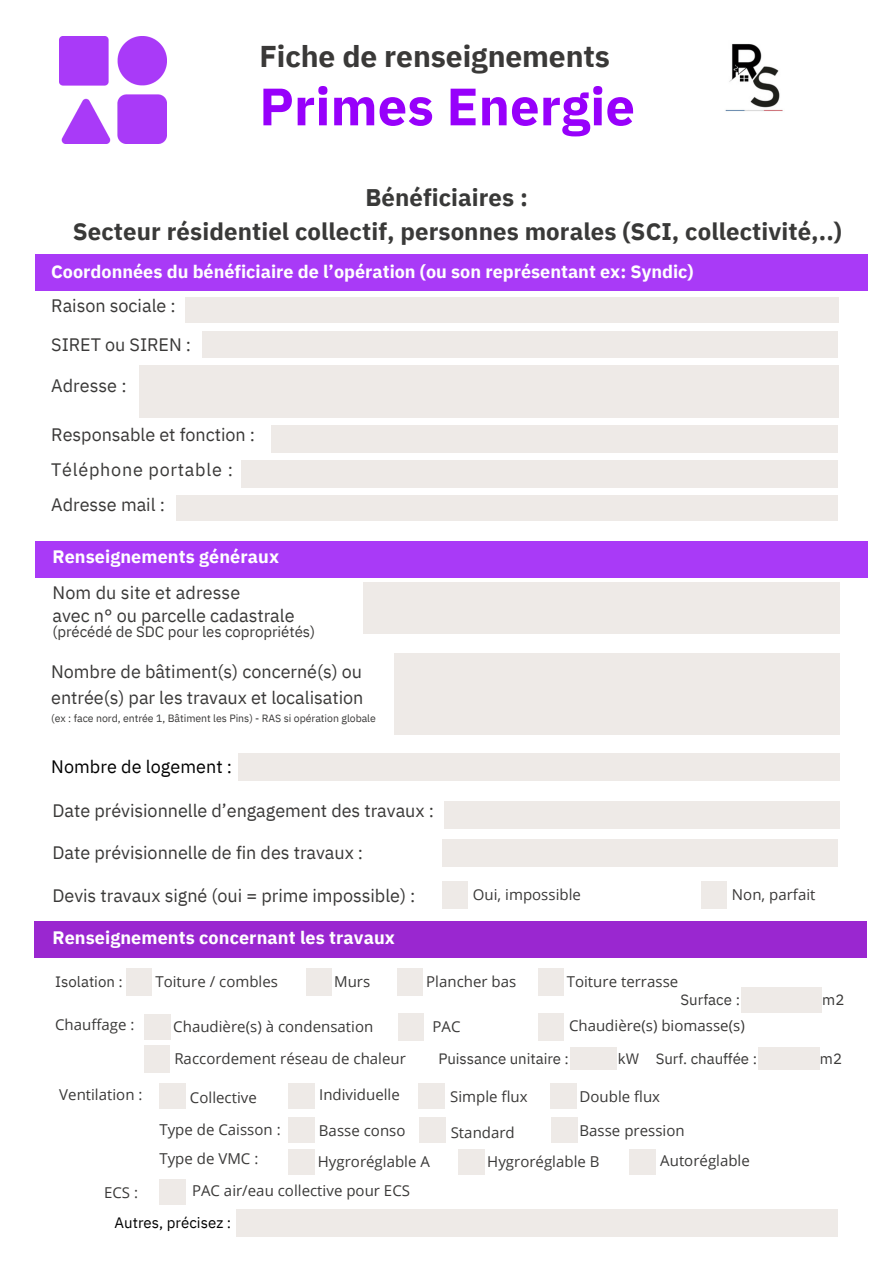
<style>
.page{position:relative;width:894px;height:1264px;background:#fff}
.page>*{position:absolute;margin:0;border:0;box-sizing:border-box;transform-origin:0 0}
.t1{font:700 52.5px "IBM Plex Sans";letter-spacing:.005em;color:#9700fb}
.t2{font:700 30px "IBM Plex Sans";letter-spacing:-.005em;color:#3a3938}
.t3{font:700 24px "IBM Plex Sans";letter-spacing:.005em;color:#393938}
.t4{font:18px/34.8px "IBM Plex Sans";letter-spacing:-.005em;color:#3a3938}
.t5{font:700 18px/36px "IBM Plex Sans";color:#fff}
.t6{font:18px "IBM Plex Sans";color:#000}
.t7{font:15px/29.2px "Open Sans";color:#3a3938}
.t8{font:15px "IBM Plex Sans";letter-spacing:-.005em;color:#3a3938}
.t9{font:15px "IBM Plex Sans";color:#000}
.t10{font:10.5px "IBM Plex Sans";letter-spacing:-.005em;color:#3a3938}
.s1{font-weight:400;color:#3a3938}
</style>
<div class="page">
<div style="left:362px;top:582px;width:477px;height:51px;background:#eeeae7"></div>
<img style="left:725px;top:44px;width:58px;height:67px">
<img style="left:59px;top:36px;width:107px;height:107px">
<div style="left:442px;top:881px;width:25px;height:27px;background:#eeeae7"></div>
<div style="left:238px;top:753px;width:602px;height:27px;background:#eeeae7"></div>
<div style="left:394px;top:653px;width:445px;height:81px;background:#eeeae7"></div>
<div style="left:444px;top:801px;width:396px;height:27px;background:#eeeae7"></div>
<div style="left:701px;top:881px;width:25px;height:27px;background:#eeeae7"></div>
<div style="left:36px;top:540px;width:831px;height:37px;background:#a93af7"></div>
<div style="left:36px;top:254px;width:831px;height:37px;background:#a93af7"></div>
<div style="left:442px;top:838px;width:395px;height:28px;background:#eeeae7"></div>
<div style="left:35px;top:921px;width:831px;height:37px;background:#9a27d0"></div>
<div style="left:271px;top:425px;width:566px;height:28px;background:#eeeae7"></div>
<div style="left:176px;top:496px;width:661px;height:25px;background:#eeeae7"></div>
<div style="left:242px;top:461px;width:595px;height:27px;background:#eeeae7"></div>
<div style="left:139px;top:365px;width:699px;height:53px;background:#eeeae7"></div>
<div style="left:202px;top:331px;width:635px;height:27px;background:#eeeae7"></div>
<div style="left:185px;top:297px;width:653px;height:26px;background:#eeeae7"></div>
<div style="left:159px;top:1082px;width:26px;height:26px;background:#eeeae7"></div>
<div style="left:145px;top:1014px;width:26px;height:26px;background:#eeeae7"></div>
<div style="left:126px;top:968px;width:26px;height:27px;background:#eeeae7"></div>
<div style="left:397px;top:968px;width:25px;height:27px;background:#eeeae7"></div>
<div style="left:306px;top:968px;width:25px;height:27px;background:#eeeae7"></div>
<div style="left:538px;top:968px;width:25px;height:27px;background:#eeeae7"></div>
<div style="left:398px;top:1013px;width:26px;height:28px;background:#eeeae7"></div>
<div style="left:538px;top:1012px;width:25px;height:28px;background:#eeeae7"></div>
<div style="left:145px;top:1045px;width:25px;height:27px;background:#eeeae7"></div>
<div style="left:288px;top:1082px;width:26px;height:26px;background:#eeeae7"></div>
<div style="left:418px;top:1082px;width:27px;height:26px;background:#eeeae7"></div>
<div style="left:550px;top:1082px;width:26px;height:26px;background:#eeeae7"></div>
<div style="left:288px;top:1117px;width:26px;height:26px;background:#eeeae7"></div>
<div style="left:419px;top:1117px;width:26px;height:26px;background:#eeeae7"></div>
<div style="left:551px;top:1117px;width:26px;height:26px;background:#eeeae7"></div>
<div style="left:288px;top:1148px;width:26px;height:26px;background:#eeeae7"></div>
<div style="left:458px;top:1148px;width:26px;height:26px;background:#eeeae7"></div>
<div style="left:629px;top:1148px;width:26px;height:26px;background:#eeeae7"></div>
<div style="left:159px;top:1178px;width:27px;height:26px;background:#eeeae7"></div>
<div style="left:236px;top:1208px;width:601px;height:28px;background:#eeeae7"></div>
<div style="left:741px;top:986px;width:80px;height:26px;background:#eeeae7"></div>
<div style="left:757px;top:1047px;width:62px;height:22px;background:#eeeae7"></div>
<div style="left:570px;top:1047px;width:47px;height:22px;background:#eeeae7"></div>
<h2 class="t2" style="left:259px;top:36px;width:352px">Fiche de renseignements</h2>
<h2 class="t1" style="left:259px;top:71px;width:377px">Primes Energie</h2>
<p class="t3" style="left:365px;top:182px;width:164px">Bénéficiaires :</p>
<h2 class="t3" style="left:73px;top:215px;width:770px">Secteur résidentiel collectif, personnes morales (SCI, collectivité,..)</h2>
<h6 class="t5" style="left:51px;top:253px;width:643px">Coordonnées du bénéficiaire de l’opération (ou son représentant ex: Syndic)</h6>
<h6 class="t4" style="left:51px;top:286px;width:141px;line-height:38.2px">Raison sociale :<br>SIRET ou SIREN :</h6>
<h6 class="t4" style="left:51px;top:368px;width:77px">Adresse :</h6>
<h3 class="t4" style="left:51px;top:417px;width:205px">Responsable et fonction :<br>Téléphone portable :<br>Adresse mail :</h3>
<h3 class="t5" style="left:52px;top:538px;width:228px">Renseignements généraux<br><span class="s1">Nom du site et adresse</span></h3>
<h3 class="t4" style="left:52px;top:597px;width:243px">avec n° ou parcelle cadastrale</h3>
<h3 class="t8" style="left:52px;top:622px;width:264px">(précédé de SDC pour les copropriétés)</h3>
<h4 class="t4" style="left:51px;top:653px;width:312px">Nombre de bâtiment(s) concerné(s) ou</h4>
<h4 class="t4" style="left:51px;top:680px;width:313px">entrée(s) par les travaux et localisation</h4>
<h6 class="t10" style="left:51px;top:710px;width:326px">(ex : face nord, entrée 1, Bâtiment les Pins) - RAS si opération globale</h6>
<h6 class="t6" style="left:51px;top:754px;width:182px">Nombre de logement :</h6>
<h4 class="t4" style="left:52px;top:793px;width:383px">Date prévisionnelle d’engagement des travaux :</h4>
<h4 class="t4" style="left:52px;top:835px;width:312px">Date prévisionnelle de fin des travaux :</h4>
<h4 class="t4" style="left:52px;top:877px;width:364px">Devis travaux signé (oui = prime impossible) :</h4>
<p class="t5" style="left:52px;top:919px;width:344px">Renseignements concernant les travaux</p>
<p class="t7" style="left:472px;top:879px;width:110px">Oui, impossible</p>
<p class="t7" style="left:731px;top:879px;width:85px">Non, parfait</p>
<h6 class="t8" style="left:55px;top:971px;width:69px">Isolation :</h6>
<h6 class="t7" style="left:155px;top:966px;width:124px">Toiture / combles</h6>
<h6 class="t7" style="left:173px;top:1011px;width:201px">Chaudière(s) à condensation</h6>
<h6 class="t7" style="left:432px;top:1011px;width:30px">PAC</h6>
<h6 class="t7" style="left:569px;top:1010px;width:177px">Chaudière(s) biomasse(s)</h6>
<h6 class="t8" style="left:438px;top:1048px;width:132px">Puissance unitaire :</h6>
<h6 class="t8" style="left:617px;top:1048px;width:23px">kW</h6>
<h6 class="t7" style="left:190px;top:1082px;width:68px">Collective</h6>
<h6 class="t7" style="left:319px;top:1079px;width:82px">Individuelle</h6>
<h6 class="t7" style="left:579px;top:1081px;width:82px">Double flux</h6>
<h6 class="t7" style="left:319px;top:1115px;width:88px">Basse conso</h6>
<h6 class="t7" style="left:579px;top:1115px;width:107px">Basse pression</h6>
<h6 class="t7" style="left:318px;top:1146px;width:113px">Hygroréglable A</h6>
<h6 class="t7" style="left:487px;top:1146px;width:114px">Hygroréglable B</h6>
<h6 class="t7" style="left:660px;top:1145px;width:91px">Autoréglable</h6>
<h6 class="t7" style="left:334px;top:966px;width:38px">Murs</h6>
<h6 class="t7" style="left:426px;top:966px;width:92px">Plancher bas</h6>
<h6 class="t7" style="left:566px;top:966px;width:113px">Toiture terrasse</h6>
<h5 class="t8" style="left:680px;top:990px;width:61px">Surface :</h5>
<h5 class="t8" style="left:822px;top:990px;width:24px">m2</h5>
<h6 class="t7" style="left:55px;top:1009px;width:81px">Chauffage :</h6>
<h6 class="t8" style="left:655px;top:1048px;width:103px">Surf. chauffée :</h6>
<h6 class="t8" style="left:819px;top:1048px;width:24px">m2</h6>
<h6 class="t7" style="left:174px;top:1043px;width:233px">Raccordement réseau de chaleur</h6>
<h5 class="t7" style="left:59px;top:1079px;width:85px">Ventilation :</h5>
<h6 class="t7" style="left:450px;top:1081px;width:79px">Simple flux</h6>
<h6 class="t7" style="left:450px;top:1117px;width:66px">Standard</h6>
<h6 class="t7" style="left:159px;top:1114px;width:123px">Type de Caisson :<br>Type de VMC :</h6>
<h6 class="t7" style="left:104px;top:1177px;width:35px">ECS :</h6>
<h6 class="t7" style="left:192px;top:1175px;width:219px">PAC air/eau collective pour ECS</h6>
<p class="t9" style="left:114px;top:1212px;width:118px">Autres, précisez :</p>
</div>
